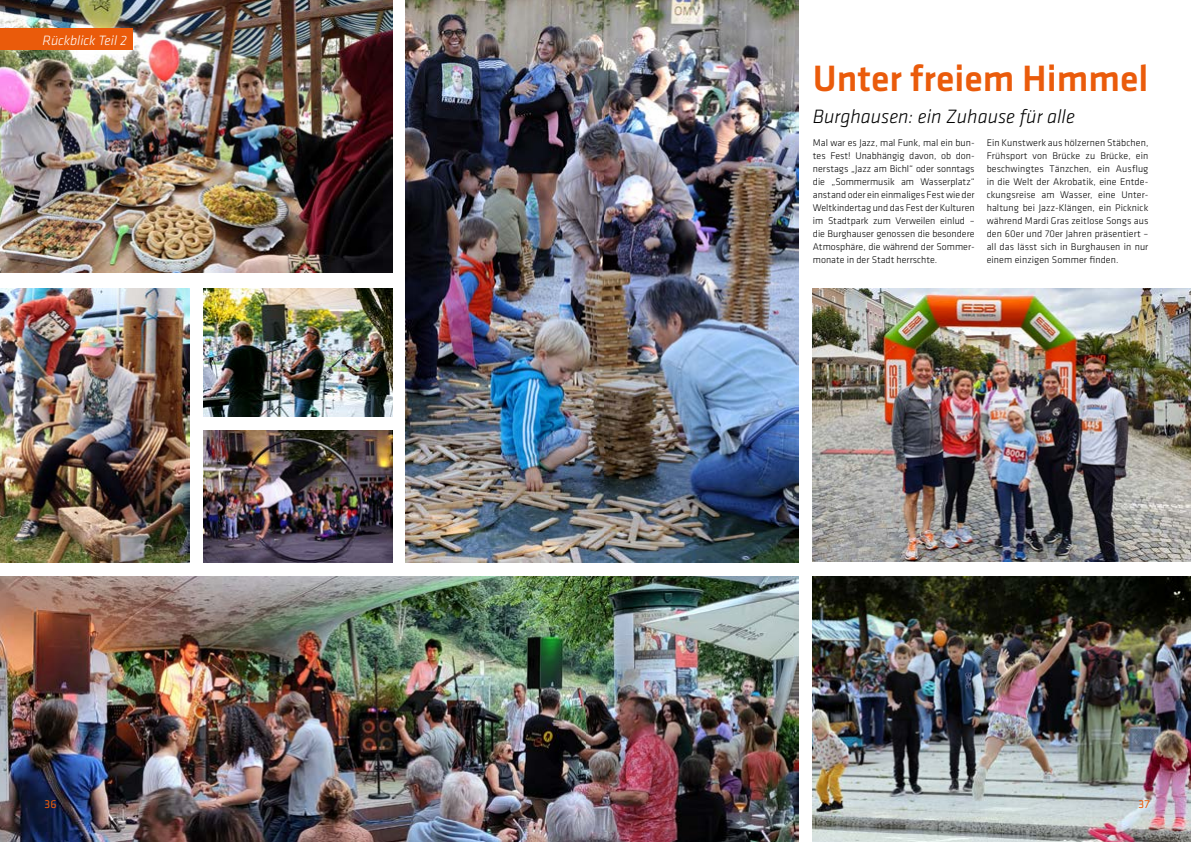
<style>
.page{position:relative;width:1191px;height:842px;background:#fff}
.page>*{position:absolute;margin:0;border:0;box-sizing:border-box;transform-origin:0 0}
.t1{font:500 38px "Klavika Basic";color:#ea5b0b}
.t2{font:italic 300 20px "Klavika Basic";color:#000}
.t3{font:italic 300 14px "Klavika Basic";color:#fff}
.t4{font:12px "Klavika Basic";color:#ea5b0b}
.t5{font:300 10px/13px "Klavika Basic";letter-spacing:.005em;color:#000;text-align:justify}
</style>
<div class="page">
<img style="left:0;top:0;width:392px;height:273px">
<div style="left:0;top:28px;width:133px;height:22px;background:#ea5b0b"></div>
<img style="left:405px;top:0;width:199px;height:562px">
<img style="left:0;top:289px;width:189px;height:273px">
<img style="left:204px;top:289px;width:188px;height:127px">
<img style="left:204px;top:431px;width:188px;height:131px">
<img style="left:0;top:577px;width:587px;height:265px">
<img style="left:587px;top:577px;width:211px;height:265px">
<img style="left:813px;top:289px;width:378px;height:272px">
<img style="left:813px;top:577px;width:378px;height:265px">
<img style="left:604px;top:0;width:194px;height:562px">
<h3 class="t3" style="left:43px;top:31px;width:86px">Rückblick Teil 2</h3>
<h1 class="t1" style="left:813px;top:53px;width:337px">Unter freiem Himmel</h1>
<h2 class="t2" style="left:813px;top:104px;width:263px">Burghausen: ein Zuhause für alle</h2>
<p class="t5" style="left:813px;top:136px;width:163px">Mal war es Jazz, mal Funk, mal ein bun&shy;tes Fest! Unabhängig davon, ob don&shy;nerstags „Jazz am Bichl“ oder sonntags die „Sommermusik am Wasserplatz“ anstand oder ein einmaliges Fest wie der Weltkindertag und das Fest der Kulturen im Stadtpark zum Verweilen einlud – die Burghauser genossen die besondere Atmosphäre, die während der Sommer&shy;monate in der Stadt herrschte.</p>
<p class="t5" style="left:986px;top:136px;width:163px">Ein Kunstwerk aus hölzernen Stäbchen, Frühsport von Brücke zu Brücke, ein beschwingtes Tänzchen, ein Ausflug in die Welt der Akrobatik, eine Entde&shy;ckungsreise am Wasser, eine Unter&shy;haltung bei Jazz-Klängen, ein Picknick während Mardi Gras zeitlose Songs aus den 60er und 70er Jahren präsentiert – all das lässt sich in Burghausen in nur einem einzigen Sommer finden.</p>
<p class="t4" style="left:45px;top:796px;width:13px">36</p>
<p class="t4" style="left:1138px;top:796px;width:13px">37</p>
</div>
